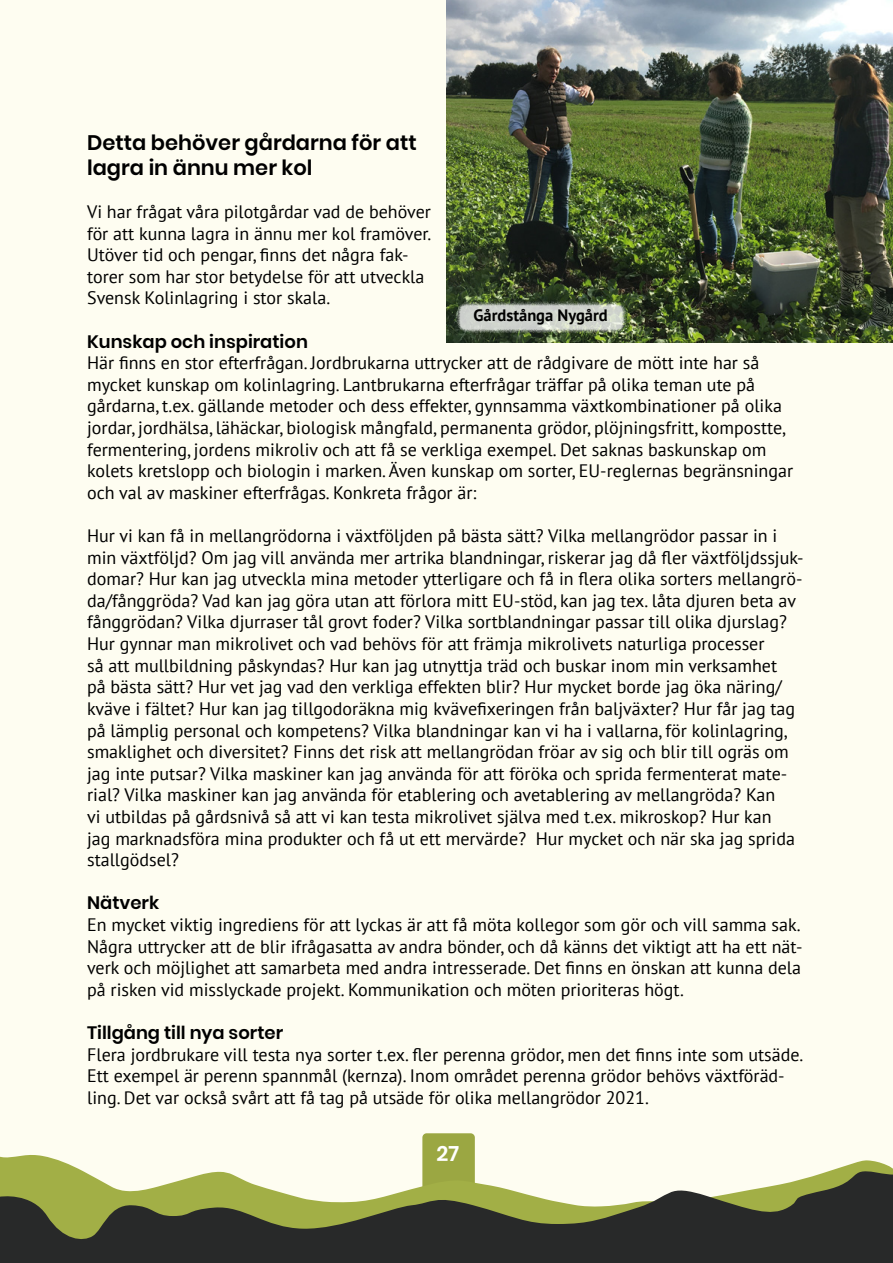
<style>
.page{position:relative;width:893px;height:1263px;background:#fefdf1}
.page>*{position:absolute;margin:0;border:0;box-sizing:border-box;transform-origin:0 0}
.t1{font:600 21px/25.2px "Poppins";color:#000}
.t2{font:600 21px "Poppins";color:#fff}
.t3{font:18px/21.6px "PT Sans";color:#000}
.t4{font:600 18px "Poppins";color:#000}
.t5{font:700 16.5px "PT Sans";color:#000}
</style>
<div class="page">
<svg style="left:422px;top:1133px;width:53px;height:22px"></svg>
<img style="left:446px;top:1px;width:447px;height:341px">
<svg style="left:456px;top:300px;width:171px;height:33px;background:#b1b8ac"></svg>
<svg style="left:0;top:1155px;width:893px;height:16px"></svg>
<svg style="left:0;top:1171px;width:893px;height:92px;fill:#282929"></svg>
<p class="t1" style="left:87px;top:130px;width:331px">Detta behöver gårdarna för att lagra in ännu mer kol</p>
<p class="t3" style="left:87px;top:200px;width:346px">Vi har frågat våra pilotgårdar vad de behöver för att kunna lagra in ännu mer kol framöver.<br>Utöver tid och pengar, finns det några fak&shy;torer som har stor betydelse för att utveckla Svensk Kolinlagring i stor skala.</p>
<p class="t4" style="left:87px;top:331px;width:222px">Kunskap och inspiration</p>
<p class="t3" style="left:87px;top:352px;width:707px">Här finns en stor efterfrågan. Jordbrukarna uttrycker att de rådgivare de mött inte har så mycket kunskap om kolinlagring. Lantbrukarna efterfrågar träffar på olika teman ute på gårdarna, t.ex. gällande metoder och dess effekter, gynnsamma växtkombinationer på olika jordar, jordhälsa, lähäckar, biologisk mångfald, permanenta grödor, plöjningsfritt, kompostte, fermentering, jordens mikroliv och att få se verkliga exempel. Det saknas baskunskap om kolets kretslopp och biologin i marken. Även kunskap om sorter, EU-reglernas begränsningar och val av maskiner efterfrågas. Konkreta frågor är:</p>
<p class="t3" style="left:87px;top:524px;width:718px">Hur vi kan få in mellangrödorna i växtföljden på bästa sätt? Vilka mellangrödor passar in i min växtföljd? Om jag vill använda mer artrika blandningar, riskerar jag då fler växtföljdssjuk&shy;domar? Hur kan jag utveckla mina metoder ytterligare och få in flera olika sorters mellangrö&shy;da/fånggröda? Vad kan jag göra utan att förlora mitt EU-stöd, kan jag tex. låta djuren beta av fånggrödan? Vilka djurraser tål grovt foder? Vilka sortblandningar passar till olika djurslag?<br>Hur gynnar man mikrolivet och vad behövs för att främja mikrolivets naturliga processer<br>så att mullbildning påskyndas? Hur kan jag utnyttja träd och buskar inom min verksamhet<br>på bästa sätt? Hur vet jag vad den verkliga effekten blir? Hur mycket borde jag öka näring/ kväve i fältet? Hur kan jag tillgodoräkna mig kvävefixeringen från baljväxter? Hur får jag tag på lämplig personal och kompetens? Vilka blandningar kan vi ha i vallarna, för kolinlagring, smaklighet och diversitet? Finns det risk att mellangrödan fröar av sig och blir till ogräs om jag inte putsar? Vilka maskiner kan jag använda för att föröka och sprida fermenterat mate&shy;rial? Vilka maskiner kan jag använda för etablering och avetablering av mellangröda? Kan<br>vi utbildas på gårdsnivå så att vi kan testa mikrolivet själva med t.ex. mikroskop? Hur kan<br>jag marknadsföra mina produkter och få ut ett mervärde? Hur mycket och när ska jag sprida stallgödsel?</p>
<p class="t4" style="left:87px;top:892px;width:74px">Nätverk</p>
<p class="t3" style="left:87px;top:913px;width:717px;text-align:justify">En mycket viktig ingrediens för att lyckas är att få möta kollegor som gör och vill samma sak.<br>Några uttrycker att de blir ifrågasatta av andra bönder, och då känns det viktigt att ha ett nät&shy;verk och möjlighet att samarbeta med andra intresserade. Det finns en önskan att kunna dela på risken vid misslyckade projekt. Kommunikation och möten prioriteras högt.</p>
<p class="t4" style="left:87px;top:1022px;width:198px">Tillgång till nya sorter</p>
<p class="t3" style="left:87px;top:1043px;width:718px">Flera jordbrukare vill testa nya sorter t.ex. fler perenna grödor, men det finns inte som utsäde.<br>Ett exempel är perenn spannmål (kernza). Inom området perenna grödor behövs växtföräd&shy;ling. Det var också svårt att få tag på utsäde för olika mellangrödor 2021.</p>
<p class="t5" style="left:473px;top:305px;width:136px">Gårdstånga Nygård</p>
<p class="t2" style="left:437px;top:1142px;width:24px">27</p>
</div>
